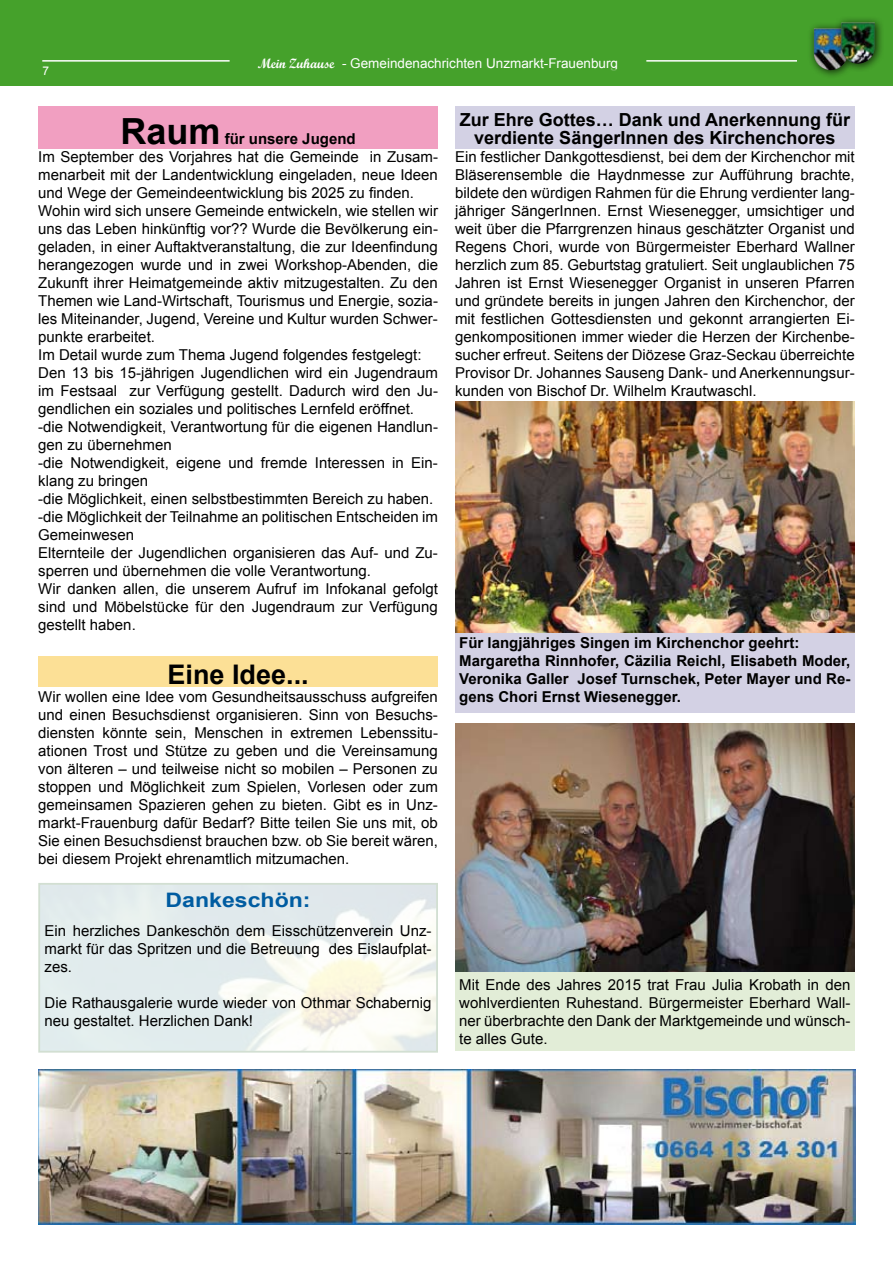
<style>
.page{position:relative;width:893px;height:1263px;background:#fff}
.page>*{position:absolute;margin:0;border:0;box-sizing:border-box;transform-origin:0 0}
.t1{font:700 36px "Arial";color:#000}
.t2{font:700 27px "Arial";color:#000}
.t3{font:700 19.95px "Arial";color:#005ca1;scale:1.16 1}
.t4{font:700 18px/18px "Arial";color:#000;text-align:center}
.t5{font:15px/18px "Arial";color:#000;text-align:justify}
.t6{font:700 15px/18px "Arial";color:#000}
.t7{font:13.5px "Arial";color:#fff}
.t8{font:12px "Arial";color:#fff}
.s1{font-family:"Script MT Bold"}
</style>
<div class="page">
<div style="left:0;top:0;width:893px;height:85px;background:#45a12b"></div>
<hr style="left:42px;top:60px;width:755px;height:2px;background:#fff">
<div style="left:230px;top:56px;width:416px;height:14px;background:#45a12b"></div>
<div style="left:807px;top:22px;width:50px;height:57px;background:#000;opacity:.75"></div>
<img style="left:814px;top:29px;width:20px;height:41px">
<div style="left:834px;top:16px;width:50px;height:56px;background:#000;opacity:.75"></div>
<img style="left:841px;top:23px;width:34px;height:41px">
<img style="left:38px;top:1069px;width:817px;height:156px">
<div style="left:38px;top:106px;width:400px;height:42px;background:#f19fc1"></div>
<div style="left:455px;top:106px;width:400px;height:42px;background:#d3d1e4"></div>
<img style="left:455px;top:401px;width:400px;height:232px">
<div style="left:455px;top:633px;width:400px;height:80px;background:#d3d1e4"></div>
<div style="left:455px;top:971px;width:400px;height:80px;background:#e2edd7"></div>
<img style="left:455px;top:723px;width:400px;height:249px">
<div style="left:38px;top:657px;width:400px;height:30px;background:#fce096"></div>
<p class="t8" style="left:43px;top:63px;width:8px">7</p>
<p class="t7" style="left:258px;top:54px;width:362px"><span class="s1">Mein Zuhause</span> - Gemeindenachrichten Unzmarkt-Frauenburg</p>
<h1 class="t1" style="left:121px;top:107px;width:102px">Raum</h1>
<p class="t6" style="left:225px;top:130px;width:132px">für unsere Jugend</p>
<p class="t5" style="left:38px;top:148px;width:401px;text-align:left">Im September des Vorjahres hat die Gemeinde in Zusam&shy;menarbeit mit der Landentwicklung eingeladen, neue Ideen und Wege der Gemeindeentwicklung bis 2025 zu finden.<br>Wohin wird sich unsere Gemeinde entwickeln, wie stellen wir uns das Leben hinkünftig vor?? Wurde die Bevölkerung ein&shy;geladen, in einer Auftaktveranstaltung, die zur Ideenfindung herangezogen wurde und in zwei Workshop-Abenden, die Zukunft ihrer Heimatgemeinde aktiv mitzugestalten. Zu den Themen wie Land-Wirtschaft, Tourismus und Energie, sozia&shy;les Miteinander, Jugend, Vereine und Kultur wurden Schwer&shy;punkte erarbeitet.<br>Im Detail wurde zum Thema Jugend folgendes festgelegt:<br>Den 13 bis 15-jährigen Jugendlichen wird ein Jugendraum im Festsaal zur Verfügung gestellt. Dadurch wird den Ju&shy;gendlichen ein soziales und politisches Lernfeld eröffnet. -die Notwendigkeit, Verantwortung für die eigenen Handlun&shy;gen zu übernehmen<br>-die Notwendigkeit, eigene und fremde Interessen in Ein&shy;klang zu bringen<br>-die Möglichkeit, einen selbstbestimmten Bereich zu haben. -die Möglichkeit der Teilnahme an politischen Entscheiden im Gemeinwesen<br>Elternteile der Jugendlichen organisieren das Auf- und Zu&shy;sperren und übernehmen die volle Verantwortung.<br>Wir danken allen, die unserem Aufruf im Infokanal gefolgt sind und Möbelstücke für den Jugendraum zur Verfügung gestellt haben.</p>
<h2 class="t2" style="left:168px;top:657px;width:143px">Eine Idee...</h2>
<p class="t5" style="left:38px;top:688px;width:401px">Wir wollen eine Idee vom Gesundheitsausschuss aufgreifen und einen Besuchsdienst organisieren. Sinn von Besuchs&shy;diensten könnte sein, Menschen in extremen Lebenssitu&shy;ationen Trost und Stütze zu geben und die Vereinsamung von älteren – und teilweise nicht so mobilen – Personen zu stoppen und Möglichkeit zum Spielen, Vorlesen oder zum gemeinsamen Spazieren gehen zu bieten. Gibt es in Unz&shy;markt-Frauenburg dafür Bedarf? Bitte teilen Sie uns mit, ob Sie einen Besuchsdienst brauchen bzw. ob Sie bereit wären, bei diesem Projekt ehrenamtlich mitzumachen.</p>
<h3 class="t3" style="left:166px;top:886px;width:127px">Dankeschön:</h3>
<p class="t5" style="left:45px;top:922px;width:388px">Ein herzliches Dankeschön dem Eisschützenverein Unz&shy;markt für das Spritzen und die Betreuung des Eislaufplat&shy;zes.</p>
<p class="t5" style="left:45px;top:994px;width:388px">Die Rathausgalerie wurde wieder von Othmar Schabernig neu gestaltet. Herzlichen Dank!</p>
<p class="t4" style="left:460px;top:111px;width:392px">Zur Ehre Gottes… Dank und Anerkennung für verdiente SängerInnen des Kirchenchores</p>
<p class="t5" style="left:455px;top:148px;width:401px">Ein festlicher Dankgottesdienst, bei dem der Kirchenchor mit Bläserensemble die Haydnmesse zur Aufführung brachte, bildete den würdigen Rahmen für die Ehrung verdienter lang&shy;jähriger SängerInnen. Ernst Wiesenegger, umsichtiger und weit über die Pfarrgrenzen hinaus geschätzter Organist und Regens Chori, wurde von Bürgermeister Eberhard Wallner herzlich zum 85. Geburtstag gratuliert. Seit unglaublichen 75<br>Jahren ist Ernst Wiesenegger Organist in unseren Pfarren und gründete bereits in jungen Jahren den Kirchenchor, der mit festlichen Gottesdiensten und gekonnt arrangierten Ei&shy;genkompositionen immer wieder die Herzen der Kirchenbe&shy;sucher erfreut. Seitens der Diözese Graz-Seckau überreichte Provisor Dr. Johannes Sauseng Dank- und Anerkennungsur&shy;kunden von Bischof Dr. Wilhelm Krautwaschl.</p>
<p class="t6" style="left:459px;top:634px;width:393px">Für langjähriges Singen im Kirchenchor geehrt:<br>Margaretha Rinnhofer, Cäzilia Reichl, Elisabeth Moder, Veronika Galler Josef Turnschek, Peter Mayer und Re&shy;gens Chori Ernst Wiesenegger.</p>
<p class="t5" style="left:459px;top:976px;width:393px">Mit Ende des Jahres 2015 trat Frau Julia Krobath in den wohlverdienten Ruhestand. Bürgermeister Eberhard Wall&shy;ner überbrachte den Dank der Marktgemeinde und wünsch&shy;te alles Gute.</p>
</div>
